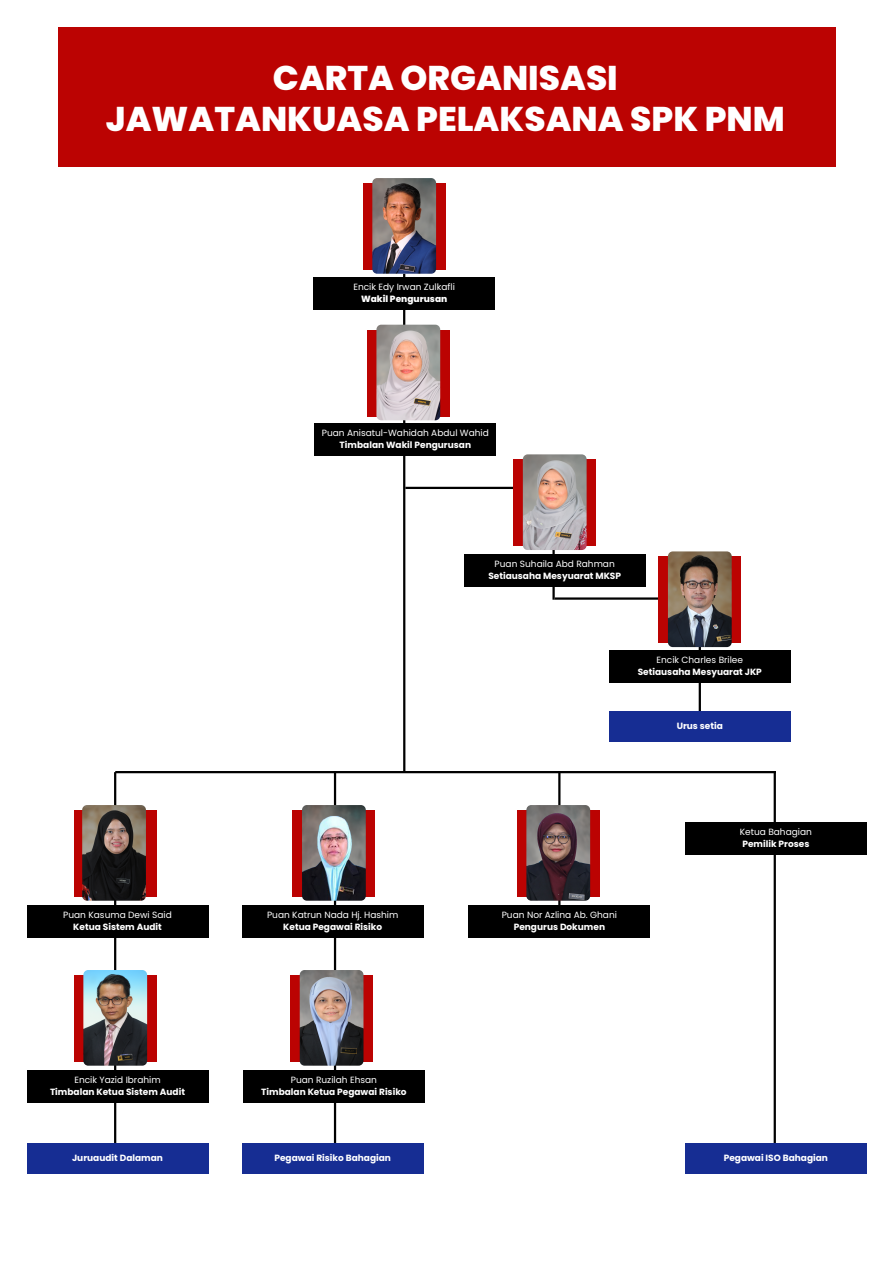
<style>
.page{position:relative;width:893px;height:1264px;background:#fff}
.page>*{position:absolute;margin:0;border:0;box-sizing:border-box;transform-origin:0 0}
.t1{font:800 34.35px/40.7px "Poppins";color:#fff;text-align:center}
.t2{font:700 9px "Poppins";color:#fff}
.t3{font:9px "Poppins";color:#fff}
.t4{font:800 9px "Poppins";color:#fff}
</style>
<div class="page">
<hr style="left:403px;top:274px;width:2px;height:497px;background:#000">
<div style="left:363px;top:183px;width:82px;height:86px;background:#bb0302"></div>
<div style="left:367px;top:330px;width:82px;height:86px;background:#bb0302"></div>
<img style="left:376px;top:325px;width:64px;height:95px;border-radius:5px">
<img style="left:372px;top:178px;width:64px;height:96px;border-radius:5px">
<div style="left:74px;top:810px;width:82px;height:86px;background:#bb0302"></div>
<hr style="left:114px;top:772px;width:2px;height:392px;background:#000">
<div style="left:74px;top:975px;width:82px;height:87px;background:#bb0302"></div>
<img style="left:82px;top:805px;width:64px;height:95px;border-radius:5px">
<hr style="left:558px;top:771px;width:2px;height:134px;background:#000">
<div style="left:517px;top:810px;width:82px;height:87px;background:#bb0302"></div>
<img style="left:526px;top:805px;width:64px;height:95px;border-radius:5px">
<hr style="left:334px;top:771px;width:2px;height:392px;background:#000">
<div style="left:293px;top:810px;width:82px;height:86px;background:#bb0302"></div>
<img style="left:302px;top:805px;width:64px;height:95px;border-radius:5px">
<hr style="left:552px;top:488px;width:2px;height:111px;background:#000">
<hr style="left:405px;top:487px;width:149px;height:2px;background:#000">
<div style="left:513px;top:459px;width:82px;height:87px;background:#bb0302"></div>
<img style="left:523px;top:454px;width:63px;height:96px;border-radius:5px">
<hr style="left:698px;top:599px;width:3px;height:128px;background:#000">
<hr style="left:554px;top:597px;width:147px;height:2px;background:#000">
<div style="left:27px;top:1143px;width:181px;height:30px;background:#162d93"></div>
<hr style="left:773px;top:771px;width:2px;height:392px;background:#000">
<hr style="left:115px;top:771px;width:660px;height:2px;background:#000">
<div style="left:313px;top:277px;width:182px;height:32px;background:#000"></div>
<img style="left:83px;top:970px;width:64px;height:95px;border-radius:5px">
<div style="left:314px;top:423px;width:182px;height:33px;background:#000"></div>
<div style="left:464px;top:554px;width:181px;height:32px;background:#000"></div>
<div style="left:609px;top:650px;width:181px;height:32px;background:#000"></div>
<div style="left:658px;top:556px;width:82px;height:87px;background:#bb0302"></div>
<img style="left:668px;top:551px;width:63px;height:96px;border-radius:5px">
<div style="left:27px;top:1070px;width:181px;height:32px;background:#000"></div>
<div style="left:27px;top:905px;width:181px;height:32px;background:#000"></div>
<div style="left:242px;top:905px;width:181px;height:32px;background:#000"></div>
<div style="left:242px;top:1143px;width:181px;height:30px;background:#162d93"></div>
<div style="left:290px;top:975px;width:82px;height:87px;background:#bb0302"></div>
<img style="left:300px;top:970px;width:63px;height:95px;border-radius:5px">
<div style="left:243px;top:1070px;width:182px;height:32px;background:#000"></div>
<div style="left:468px;top:905px;width:182px;height:32px;background:#000"></div>
<div style="left:685px;top:822px;width:181px;height:32px;background:#000"></div>
<div style="left:685px;top:1143px;width:181px;height:31px;background:#162d93"></div>
<div style="left:609px;top:711px;width:181px;height:31px;background:#162d93"></div>
<div style="left:58px;top:27px;width:777px;height:140px;background:#bb0302"></div>
<p class="t1" style="left:106px;top:58px;width:680px">CARTA ORGANISASI<br>JAWATANKUASA PELAKSANA SPK PNM</p>
<p class="t3" style="left:353px;top:280px;width:103px">Encik Edy Irwan Zulkafli</p>
<p class="t4" style="left:361px;top:292px;width:88px">Wakil Pengurusan</p>
<p class="t3" style="left:322px;top:426px;width:168px">Puan Anisatul-Wahidah Abdul Wahid</p>
<p class="t2" style="left:339px;top:438px;width:133px">Timbalan Wakil Pengurusan</p>
<p class="t3" style="left:63px;top:908px;width:110px">Puan Kasuma Dewi Said</p>
<p class="t2" style="left:73px;top:920px;width:90px">Ketua Sistem Audit</p>
<p class="t3" style="left:74px;top:1073px;width:88px">Encik Yazid Ibrahim</p>
<p class="t2" style="left:50px;top:1085px;width:136px">Timbalan Ketua Sistem Audit</p>
<p class="t3" style="left:267px;top:908px;width:133px">Puan Katrun Nada Hj. Hashim</p>
<p class="t2" style="left:283px;top:920px;width:100px">Ketua Pegawai Risiko</p>
<p class="t3" style="left:291px;top:1073px;width:88px">Puan Ruzilah Ehsan</p>
<p class="t2" style="left:261px;top:1085px;width:147px">Timbalan Ketua Pegawai Risiko</p>
<p class="t3" style="left:494px;top:557px;width:122px">Puan Suhaila Abd Rahman</p>
<p class="t2" style="left:488px;top:569px;width:134px">Setiausaha Mesyuarat MKSP</p>
<h2 class="t3" style="left:656px;top:653px;width:88px">Encik Charles Brilee</h2>
<p class="t2" style="left:637px;top:665px;width:126px">Setiausaha Mesyuarat JKP</p>
<h2 class="t2" style="left:676px;top:719px;width:48px">Urus setia</h2>
<p class="t3" style="left:501px;top:908px;width:117px">Puan Nor Azlina Ab. Ghani</p>
<p class="t2" style="left:513px;top:920px;width:93px">Pengurus Dokumen</p>
<p class="t3" style="left:739px;top:825px;width:74px">Ketua Bahagian</p>
<p class="t2" style="left:742px;top:837px;width:68px">Pemilik Proses</p>
<p class="t2" style="left:72px;top:1151px;width:92px">Juruaudit Dalaman</p>
<h2 class="t2" style="left:274px;top:1151px;width:118px">Pegawai Risiko Bahagian</h2>
<h2 class="t2" style="left:723px;top:1151px;width:106px">Pegawai ISO Bahagian</h2>
</div>
